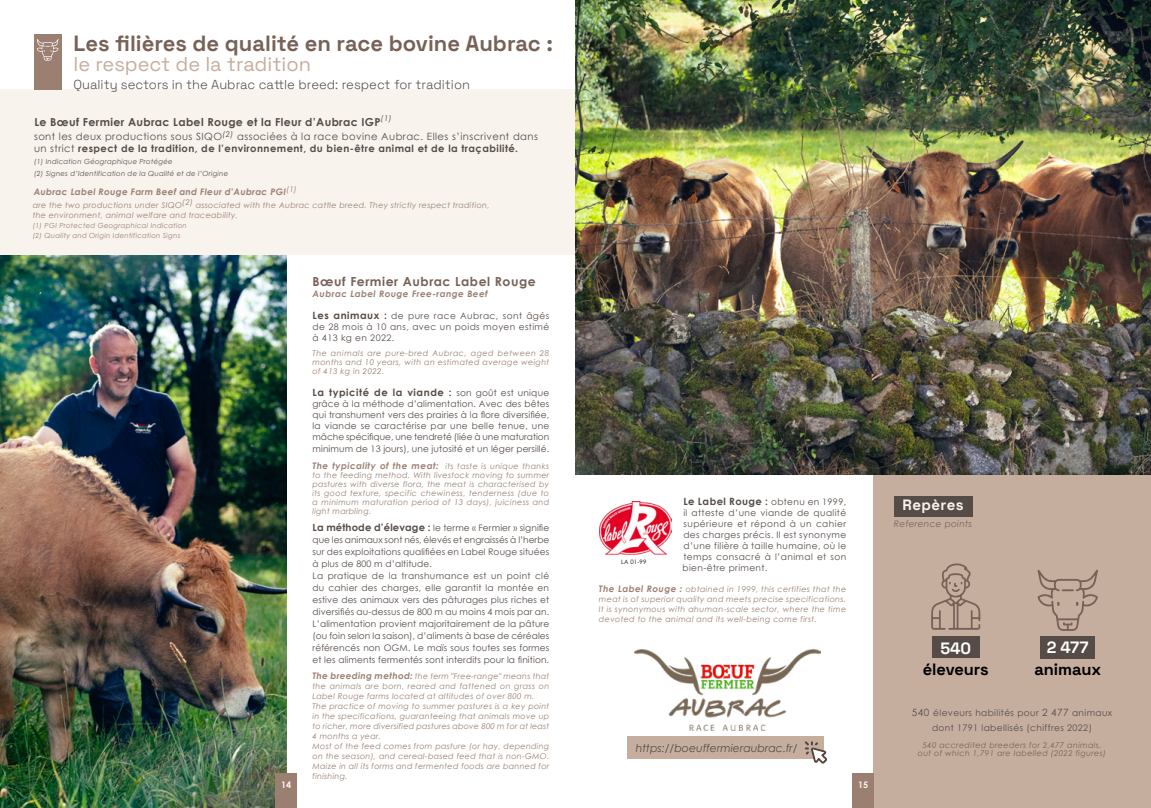
<style>
.page{position:relative;width:1151px;height:808px;background:#fff}
.page>*{position:absolute;margin:0;border:0;box-sizing:border-box;transform-origin:0 0}
.t1{font:300 22px "Space Grotesk";color:#786258}
.t2{font:300 20px "Space Grotesk";color:#c6ae9f}
.t3{font:300 16.4px "Space Grotesk";color:#000}
.t4{font:300 16.4px "Space Grotesk";color:#fff}
.t5{font:300 15px "Space Grotesk";letter-spacing:.03em;color:#f9f3ee}
.t6{font:300 13px "Space Grotesk";color:#564c47}
.t7{font:700 13px "Century Gothic";color:#fef2e9}
.t8{font:700 12.4px "Century Gothic";letter-spacing:.045em;color:#786258}
.t9{font:700 11px "Century Gothic";letter-spacing:.03em;color:#564c47}
.t10{font:italic 11px "Century Gothic";color:#564c47}
.t11{font:10px/12px "Century Gothic";letter-spacing:.045em;color:#564c47}
.t12{font:700 10px "Century Gothic";letter-spacing:.06em;color:#564c47}
.t13{font:9px/12px "Century Gothic";letter-spacing:.015em;color:#564c47;text-align:justify}
.t14{font:italic 700 9px "Century Gothic";letter-spacing:.045em;color:#9b8072}
.t15{font:9px/15px "Century Gothic";letter-spacing:.045em;color:#564c47;text-align:center}
.t16{font:italic 9px "Century Gothic";letter-spacing:.03em;color:#786258}
.t17{font:700 9px "Century Gothic";color:#f9f3ee}
.t18{font:italic 8px/10px "Century Gothic";letter-spacing:.035em;color:#9b8072;text-align:justify}
.t19{font:italic 8px/8px "Century Gothic";letter-spacing:.045em;color:#786258;text-align:center}
.t20{font:italic 8px "Century Gothic";color:#564c47}
.t21{font:italic 7px/12px "Century Gothic";letter-spacing:.03em;color:#564c47}
.t22{font:italic 7px/10px "Century Gothic";letter-spacing:.035em;color:#9b8072}
.t23{font:6px "Century Gothic";color:#000}
.s1{font-weight:700}
.s2{font-weight:700;font-size:10px}
.s3{font-weight:400;font-size:9px}
.s4{font-weight:400;font-size:8px}
.s5{font-weight:700;font-size:9px}
.s6{font-size:10px}
</style>
<div class="page">
<div style="left:873px;top:475px;width:278px;height:333px;background:#c6ae9f"></div>
<img style="left:0;top:255px;width:286px;height:553px">
<div style="left:0;top:89px;width:575px;height:166px;background:#f9f3ee"></div>
<div style="left:34px;top:34px;width:27px;height:55px;background:#9b8072"></div>
<img style="left:575px;top:0;width:576px;height:475px">
<div style="left:276px;top:774px;width:21px;height:34px;background:#9b8072"></div>
<div style="left:1040px;top:636px;width:55px;height:22px;background:#564c47"></div>
<svg style="left:1037px;top:570px;width:61px;height:61px"></svg>
<div style="left:932px;top:636px;width:47px;height:22px;background:#564c47"></div>
<svg style="left:37px;top:39px;width:22px;height:22px"></svg>
<svg style="left:931px;top:563px;width:49px;height:67px"></svg>
<img style="left:599px;top:501px;width:73px;height:54px">
<img style="left:635px;top:650px;width:186px;height:80px">
<div style="left:627px;top:736px;width:196px;height:23px;background:#c6ae9f"></div>
<svg style="left:805px;top:741px;width:22px;height:23px"></svg>
<div style="left:894px;top:496px;width:78px;height:21px;background:#564c47"></div>
<div style="left:853px;top:774px;width:21px;height:34px;background:#9b8072"></div>
<h1 class="t1" style="left:73px;top:28px;width:481px">Les filières de qualité en race bovine Aubrac :</h1>
<h2 class="t2" style="left:73px;top:50px;width:239px">le respect de la tradition</h2>
<h3 class="t6" style="left:73px;top:75px;width:398px">Quality sectors in the Aubrac cattle breed: respect for tradition</h3>
<h3 class="t9" style="left:34px;top:114px;width:348px">Le Bœuf Fermier Aubrac Label Rouge et la Fleur d’Aubrac IGP</h3>
<p class="t20" style="left:381px;top:113px;width:12px">(1)</p>
<p class="t11" style="left:34px;top:130px;width:505px">sont les deux productions sous SIQO<sup>(2)</sup> associées à la race bovine Aubrac. Elles s’inscrivent dans un strict <span class="s1">respect de la tradition, de l’environnement, du bien-être animal et de la traçabilité.</span></p>
<p class="t21" style="left:34px;top:155px;width:196px">(1) Indication Géographique Protégée<br>(2) Signes d’Identification de la Qualité et de l’Origine</p>
<p class="t18" style="left:33px;top:200px;width:458px">are the two productions under SIQO(2) associated with the Aubrac cattle breed. They strictly respect tradition, the environment, animal welfare and traceability.</p>
<p class="t22" style="left:33px;top:220px;width:156px">(1) PGI Protected Geographical Indication (2) Quality and Origin Identification Signs</p>
<p class="t14" style="left:34px;top:185px;width:265px">Aubrac Label Rouge Farm Beef and Fleur d'Aubrac PGI<sup>(1)</sup></p>
<h3 class="t8" style="left:313px;top:272px;width:225px">Bœuf Fermier Aubrac Label Rouge</h3>
<p class="t14" style="left:313px;top:287px;width:177px">Aubrac Label Rouge Free-range Beef</p>
<p class="t13" style="left:313px;top:310px;width:238px;line-height:11px"><span class="s2">Les animaux :</span> de pure race Aubrac, sont âgés de 28 mois à 10 ans, avec un poids moyen estimé à 413 kg en 2022.</p>
<p class="t18" style="left:313px;top:348px;width:238px;line-height:9px">The animals are pure-bred Aubrac, aged between 28 months and 10 years, with an estimated average weight of 413 kg in 2022.</p>
<p class="t12" style="left:313px;top:384px;width:238px">La typicité de la viande : <span class="s3">son goût est unique</span></p>
<p class="t13" style="left:313px;top:398px;width:238px;line-height:11px">grâce à la méthode d’alimentation. Avec des bêtes qui transhument vers des prairies à la flore diversifiée, la viande se caractérise par une belle tenue, une mâche spécifique, une tendreté (liée à une maturation</p>
<p class="t13" style="left:313px;top:442px;width:238px">minimum de 13 jours), une jutosité et un léger persillé.</p>
<p class="t14" style="left:313px;top:458px;width:238px">The typicality of the meat: <span class="s4">its taste is unique thanks</span></p>
<p class="t18" style="left:313px;top:470px;width:238px;line-height:9px">to the feeding method. With livestock moving to summer pastures with diverse flora, the meat is characterised by its good texture, specific chewiness, tenderness (due to a minimum maturation period of 13 days), juiciness and light marbling.</p>
<p class="t13" style="left:313px;top:522px;width:238px;text-align:left"><span class="s2">La méthode d’élevage :</span> le terme « Fermier » signifie que les animaux sont nés, élevés et engraissés à l’herbe sur des exploitations qualifiées en Label Rouge situées à plus de 800 m d’altitude.<br>La pratique de la transhumance est un point clé du cahier des charges, elle garantit la montée en estive des animaux vers des pâturages plus riches et diversifiés au-dessus de 800 m au moins 4 mois par an.<br>L’alimentation provient majoritairement de la pâture (ou foin selon la saison), d’aliments à base de céréales référencés non OGM. Le maïs sous toutes ses formes et les aliments fermentés sont interdits pour la finition.</p>
<p class="t23" style="left:621px;top:557px;width:27px">LA 01-99</p>
<p class="t12" style="left:683px;top:493px;width:164px">Le Label Rouge : <span class="s3">obtenu en 1999,</span></p>
<p class="t13" style="left:682px;top:507px;width:165px;line-height:11px">il atteste d’une viande de qualité supérieure et répond à un cahier des charges précis. Il est synonyme d’une filière à taille humaine, où le temps consacré à l’animal et son bien-être priment.</p>
<p class="t18" style="left:599px;top:584px;width:249px"><span class="s5">The Label Rouge :</span> obtained in 1999, this certifies that the meat is of superior quality and meets precise specifications.<br>It is synonymous with ahuman-scale sector, where the time devoted to the animal and its well-being come first.</p>
<p class="t18" style="left:313px;top:671px;width:238px;text-align:left"><span class="s5">The breeding method:</span> the term "Free-range" means that the animals are born, reared and fattened on grass on Label Rouge farms located at altitudes of over 800 m.<br>The practice of moving to summer pastures is a key point in the specifications, guaranteeing that animals move up to richer, more diversified pastures above 800 m for at least 4 months a year.<br>Most of the feed comes from pasture (or hay, depending on the season), and cereal-based feed that is non-GMO.<br>Maize in all its forms and fermented foods are banned for finishing.</p>
<h3 class="t10" style="left:636px;top:740px;width:163px">https://boeuffermieraubrac.fr/</h3>
<p class="t17" style="left:281px;top:778px;width:12px">14</p>
<h3 class="t7" style="left:856px;top:774px;width:16px">15</h3>
<p class="t17" style="left:858px;top:778px;width:12px">15</p>
<h3 class="t5" style="left:902px;top:494px;width:63px">Repères</h3>
<p class="t16" style="left:894px;top:517px;width:80px">Reference points</p>
<h3 class="t4" style="left:940px;top:636px;width:32px">540</h3>
<h3 class="t4" style="left:1047px;top:635px;width:43px">2 477</h3>
<h3 class="t3" style="left:923px;top:657px;width:68px">éleveurs</h3>
<h3 class="t3" style="left:1034px;top:657px;width:68px">animaux</h3>
<p class="t15" style="left:912px;top:705px;width:202px"><span class="s6">540</span> éleveurs habilités pour <span class="s6">2 477</span> animaux dont 1791 labellisés (chiffres 2022)</p>
<p class="t19" style="left:918px;top:741px;width:190px">540 accredited breeders for 2,477 animals, out of which 1,791 are labelled (2022 figures)</p>
</div>
